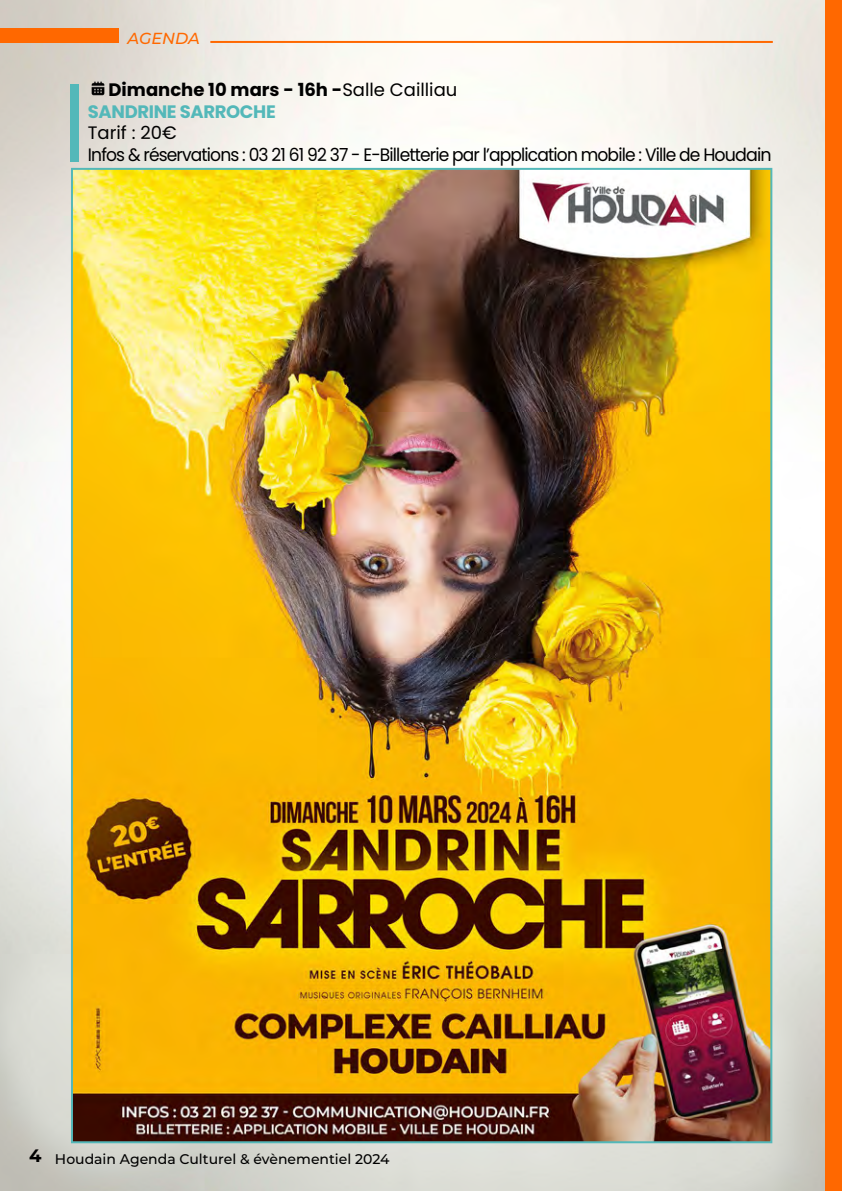
<style>
.page{position:relative;width:842px;height:1191px;background:#fff}
.page>*{position:absolute;margin:0;border:0;box-sizing:border-box;transform-origin:0 0}
.t1{font:18px/21.6px "Poppins";letter-spacing:-.05em;color:#000}
.t2{font:700 18px/21.6px "Poppins";letter-spacing:-.02em;color:#000}
.t3{font:italic 500 16px "Montserrat";color:#ff6800}
.t4{font:500 14px "Montserrat";color:#000}
.s1{font-weight:400}
.s2{color:#53b8b9}
.s3{font-weight:700;font-size:18px}
</style>
<div class="page">
<img style="left:0;top:0;width:826px;height:1191px">
<div style="left:826px;top:0;width:16px;height:1191px;background:#ff6800"></div>
<div style="left:0;top:28px;width:118px;height:15px;background:#ff6800"></div>
<hr style="left:210px;top:41px;width:563px;height:2px;background:#ff6800">
<img style="left:88px;top:78px;width:21px;height:18px">
<img style="left:74px;top:171px;width:695px;height:969px">
<div style="left:70px;top:84px;width:9px;height:78px;background:#53b8b9"></div>
<p class="t3" style="left:128px;top:27px;width:74px">AGENDA</p>
<p class="t2" style="left:88px;top:79px;width:371px;text-indent:21px">Dimanche 10 mars - 16h -<span class="s1">Salle Cailliau<br></span><span class="s2">SANDRINE SARROCHE</span></p>
<p class="t1" style="left:88px;top:122px;width:685px">Tarif : 20€<br>Infos &amp; réservations : 03 21 61 92 37 - E-Billetterie par l’application mobile : Ville de Houdain</p>
<p class="t4" style="left:29px;top:1149px;width:362px"><span class="s3">4</span> Houdain Agenda Culturel &amp; évènementiel 2024</p>
</div>
